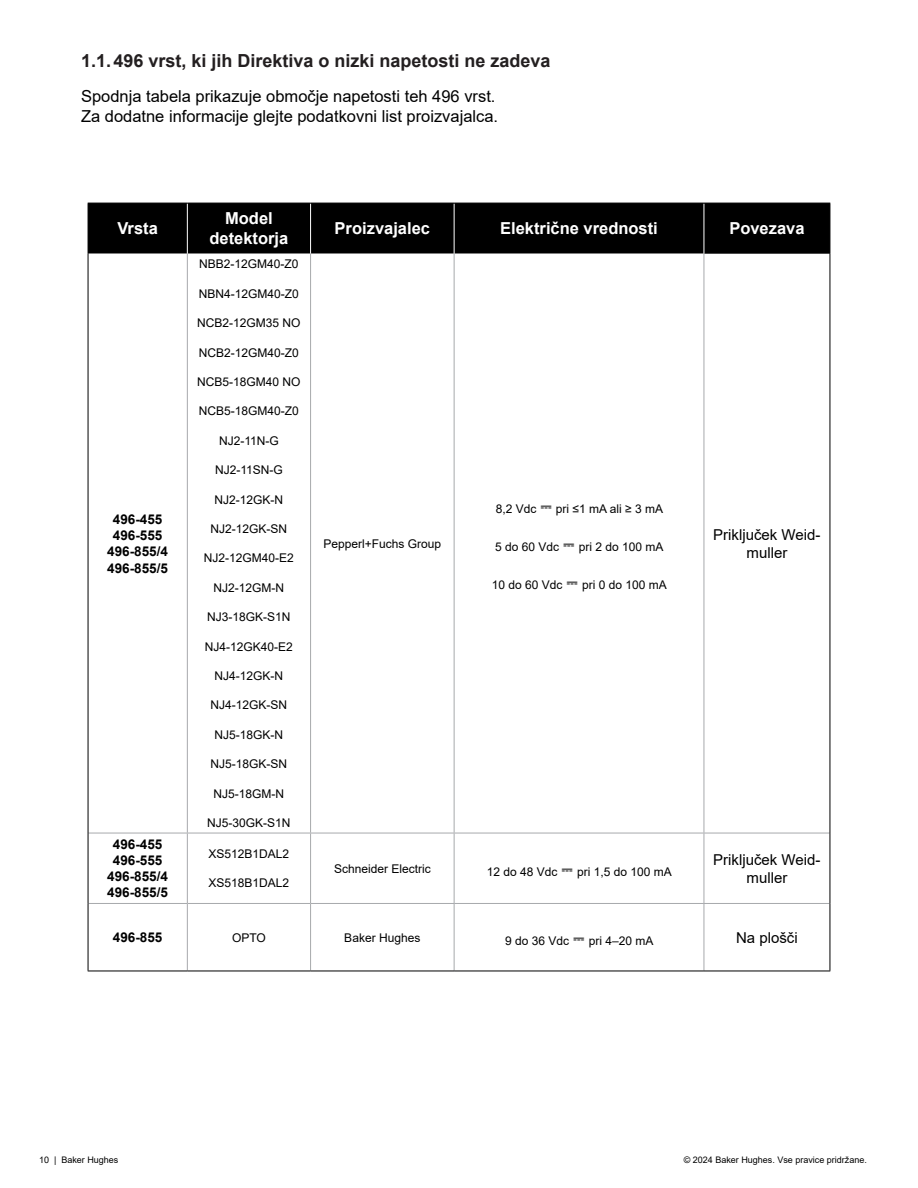
<style>
.page{position:relative;width:918px;height:1188px;background:#fff}
.page>*{position:absolute;margin:0;border:0;box-sizing:border-box;transform-origin:0 0}
.t1{font:700 18px "Arial";color:#231f20}
.t2{font:16.5px/19.8px "Arial";color:#000}
.t3{font:700 16.5px/19.8px "Arial";color:#fff;text-align:center}
.t4{font:15px/18px "Arial";color:#000;text-align:center}
.t5{font:700 13.5px/16.2px "Arial";color:#000;text-align:center}
.t6{font:12px "Arial";color:#000}
.t7{font:9px "Arial";color:#000}
.s1{font-family:"Cambria Math";font-size:19.5px}
</style>
<div class="page">
<div style="left:89px;top:204px;width:741px;height:50px;background:#000"></div>
<svg style="left:89px;top:254px;width:615px;height:717px"></svg>
<hr style="left:187px;top:203px;width:1px;height:51px;background:#fff">
<hr style="left:310px;top:203px;width:1px;height:51px;background:#fff">
<hr style="left:454px;top:203px;width:1px;height:51px;background:#fff">
<hr style="left:704px;top:203px;width:1px;height:51px;background:#fff">
<hr style="left:187px;top:254px;width:1px;height:579px;background:#a7a9ac">
<hr style="left:310px;top:254px;width:1px;height:579px;background:#a7a9ac">
<hr style="left:454px;top:254px;width:1px;height:579px;background:#a7a9ac">
<hr style="left:704px;top:254px;width:1px;height:579px;background:#a7a9ac">
<hr style="left:88px;top:833px;width:99px;height:1px;background:#a7a9ac">
<hr style="left:187px;top:833px;width:124px;height:1px;background:#a7a9ac">
<hr style="left:187px;top:833px;width:1px;height:70px;background:#a7a9ac">
<hr style="left:311px;top:833px;width:143px;height:1px;background:#a7a9ac">
<hr style="left:310px;top:833px;width:1px;height:70px;background:#a7a9ac">
<hr style="left:454px;top:833px;width:250px;height:1px;background:#a7a9ac">
<hr style="left:454px;top:833px;width:1px;height:70px;background:#a7a9ac">
<hr style="left:704px;top:833px;width:126px;height:1px;background:#a7a9ac">
<hr style="left:704px;top:833px;width:1px;height:70px;background:#a7a9ac">
<hr style="left:88px;top:903px;width:99px;height:1px;background:#a7a9ac">
<hr style="left:187px;top:903px;width:124px;height:1px;background:#a7a9ac">
<hr style="left:187px;top:904px;width:1px;height:67px;background:#a7a9ac">
<hr style="left:311px;top:903px;width:143px;height:1px;background:#a7a9ac">
<hr style="left:310px;top:904px;width:1px;height:67px;background:#a7a9ac">
<hr style="left:454px;top:903px;width:250px;height:1px;background:#a7a9ac">
<hr style="left:454px;top:904px;width:1px;height:67px;background:#a7a9ac">
<hr style="left:704px;top:903px;width:126px;height:1px;background:#a7a9ac">
<hr style="left:704px;top:904px;width:1px;height:67px;background:#a7a9ac">
<hr style="left:88px;top:203px;width:99px;height:1px;background:#000">
<hr style="left:88px;top:203px;width:1px;height:51px;background:#000">
<hr style="left:187px;top:203px;width:124px;height:1px;background:#000">
<hr style="left:311px;top:203px;width:143px;height:1px;background:#000">
<hr style="left:454px;top:203px;width:250px;height:1px;background:#000">
<hr style="left:704px;top:203px;width:126px;height:1px;background:#000">
<hr style="left:830px;top:203px;width:1px;height:51px;background:#000">
<hr style="left:88px;top:254px;width:1px;height:579px;background:#000">
<hr style="left:830px;top:254px;width:1px;height:579px;background:#000">
<hr style="left:88px;top:833px;width:1px;height:70px;background:#000">
<hr style="left:830px;top:833px;width:1px;height:70px;background:#000">
<hr style="left:88px;top:903px;width:1px;height:68px;background:#000">
<hr style="left:830px;top:903px;width:1px;height:68px;background:#000">
<hr style="left:88px;top:971px;width:99px;height:1px;background:#000">
<hr style="left:187px;top:971px;width:124px;height:1px;background:#000">
<hr style="left:311px;top:971px;width:143px;height:1px;background:#000">
<hr style="left:454px;top:971px;width:250px;height:1px;background:#000">
<hr style="left:704px;top:971px;width:126px;height:1px;background:#000">
<h1 class="t1" style="left:81px;top:48px;width:471px">1.1.496 vrst, ki jih Direktiva o nizki napetosti ne zadeva</h1>
<h2 class="t2" style="left:81px;top:86px;width:419px">Spodnja tabela prikazuje območje napetosti teh 496 vrst.<br>Za dodatne informacije glejte podatkovni list proizvajalca.</h2>
<h2 class="t3" style="left:118px;top:219px;width:42px">Vrsta</h2>
<h2 class="t3" style="left:210px;top:209px;width:80px">Model detektorja</h2>
<h2 class="t3" style="left:335px;top:219px;width:97px">Proizvajalec</h2>
<h2 class="t3" style="left:500px;top:219px;width:159px">Električne vrednosti</h2>
<h2 class="t3" style="left:729px;top:219px;width:77px">Povezava</h2>
<p class="t5" style="left:107px;top:511px;width:62px">496-455<br>496-555<br>496-855/4<br>496-855/5</p>
<p class="t6" style="left:199px;top:256px;width:101px">NBB2-12GM40-Z0</p>
<p class="t6" style="left:199px;top:285px;width:102px">NBN4-12GM40-Z0</p>
<p class="t6" style="left:197px;top:315px;width:105px">NCB2-12GM35 NO</p>
<p class="t6" style="left:199px;top:344px;width:102px">NCB2-12GM40-Z0</p>
<p class="t6" style="left:197px;top:374px;width:105px">NCB5-18GM40 NO</p>
<p class="t6" style="left:199px;top:403px;width:102px">NCB5-18GM40-Z0</p>
<p class="t6" style="left:219px;top:432px;width:61px">NJ2-11N-G</p>
<p class="t6" style="left:215px;top:462px;width:69px">NJ2-11SN-G</p>
<p class="t6" style="left:215px;top:491px;width:70px">NJ2-12GK-N</p>
<p class="t6" style="left:211px;top:521px;width:78px">NJ2-12GK-SN</p>
<p class="t6" style="left:204px;top:550px;width:92px">NJ2-12GM40-E2</p>
<p class="t6" style="left:214px;top:579px;width:72px">NJ2-12GM-N</p>
<p class="t6" style="left:207px;top:609px;width:85px">NJ3-18GK-S1N</p>
<p class="t6" style="left:205px;top:638px;width:90px">NJ4-12GK40-E2</p>
<p class="t6" style="left:215px;top:668px;width:70px">NJ4-12GK-N</p>
<p class="t6" style="left:211px;top:697px;width:78px">NJ4-12GK-SN</p>
<p class="t6" style="left:215px;top:726px;width:70px">NJ5-18GK-N</p>
<p class="t6" style="left:211px;top:756px;width:78px">NJ5-18GK-SN</p>
<p class="t6" style="left:214px;top:785px;width:72px">NJ5-18GM-N</p>
<p class="t6" style="left:207px;top:815px;width:85px">NJ5-30GK-S1N</p>
<p class="t5" style="left:107px;top:836px;width:62px">496-455<br>496-555<br>496-855/4<br>496-855/5</p>
<p class="t6" style="left:209px;top:845px;width:82px">XS512B1DAL2</p>
<p class="t6" style="left:209px;top:875px;width:82px">XS518B1DAL2</p>
<p class="t6" style="left:323px;top:535px;width:119px">Pepperl+Fuchs Group</p>
<p class="t6" style="left:496px;top:500px;width:169px">8,2 Vdc <span class="s1">⎓</span> pri ≤1 mA ali ≥ 3 mA</p>
<p class="t6" style="left:495px;top:538px;width:170px">5 do 60 Vdc <span class="s1">⎓</span> pri 2 do 100 mA</p>
<p class="t6" style="left:492px;top:577px;width:176px">10 do 60 Vdc <span class="s1">⎓</span> pri 0 do 100 mA</p>
<p class="t6" style="left:334px;top:860px;width:98px">Schneider Electric</p>
<p class="t6" style="left:487px;top:863px;width:186px">12 do 48 Vdc <span class="s1">⎓</span> pri 1,5 do 100 mA</p>
<p class="t4" style="left:713px;top:525px;width:109px">Priključek Weid&shy;muller</p>
<p class="t4" style="left:713px;top:850px;width:109px">Priključek Weid&shy;muller</p>
<p class="t5" style="left:113px;top:929px;width:51px">496-855</p>
<p class="t6" style="left:232px;top:929px;width:35px">OPTO</p>
<p class="t6" style="left:344px;top:929px;width:78px">Baker Hughes</p>
<p class="t6" style="left:505px;top:932px;width:150px">9 do 36 Vdc <span class="s1">⎓</span> pri 4–20 mA</p>
<p class="t4" style="left:736px;top:928px;width:63px">Na plošči</p>
<p class="t7" style="left:39px;top:1154px;width:81px">10 | Baker Hughes</p>
<p class="t7" style="left:684px;top:1154px;width:185px">© 2024 Baker Hughes. Vse pravice pridržane.</p>
</div>
